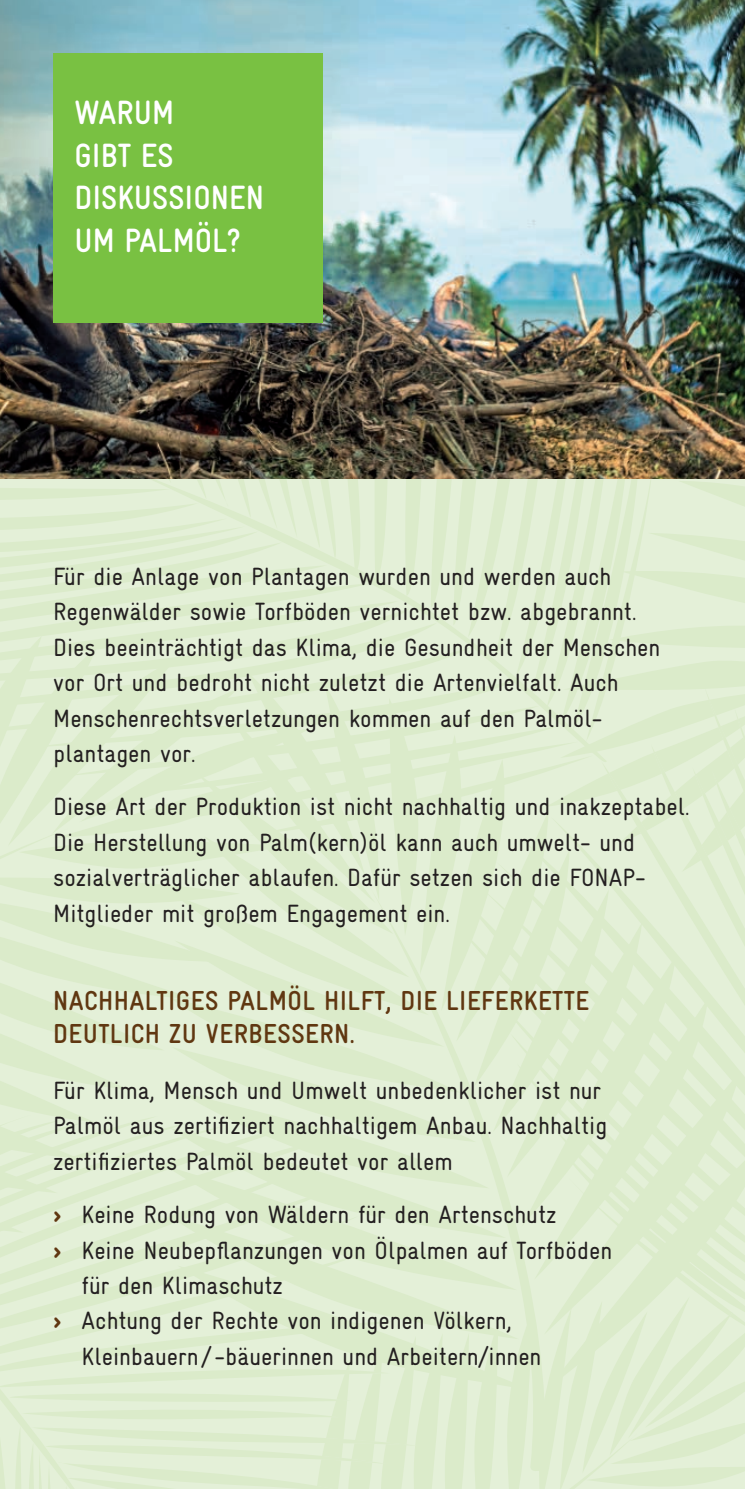
<style>
.page{position:relative;width:745px;height:1489px;background:#fff}
.page>*{position:absolute;margin:0;border:0;box-sizing:border-box;transform-origin:0 0}
.t1{font:700 condensed 33.75px/42.5px "Gravur";color:#fff}
.t2{font:700 condensed 27.5px/32.5px "Gravur";letter-spacing:.015em;color:#603711}
.t3{font:condensed 25px/35.5px "Gravur";color:#231f20}
.s1{font-weight:900;color:#603711}
</style>
<div class="page">
<img style="left:0;top:0;width:744px;height:1488px">
<h1 class="t1" style="left:74px;top:91px;width:191px">WARUM<br>GIBT ES<br>DISKUSSIONEN<br>UM PALMÖL?</h1>
<p class="t3" style="left:53px;top:558px;width:608px">Für die Anlage von Plantagen wurden und werden auch Regenwälder sowie Torfböden vernichtet bzw. abgebrannt.<br>Dies beeinträchtigt das Klima, die Gesundheit der Menschen vor Ort und bedroht nicht zuletzt die Artenvielfalt. Auch Menschenrechtsverletzungen kommen auf den Palmöl&shy;plantagen vor.</p>
<p class="t3" style="left:53px;top:789px;width:637px">Diese Art der Produktion ist nicht nachhaltig und inakzeptabel.<br>Die Herstellung von Palm(kern)öl kann auch umwelt- und sozialverträglicher ablaufen. Dafür setzen sich die FONAP-Mitglieder mit großem Engagement ein.</p>
<p class="t2" style="left:53px;top:984px;width:537px">NACHHALTIGES PALMÖL HILFT, DIE LIEFERKETTE<br>DEUTLICH ZU VERBESSERN.</p>
<p class="t3" style="left:53px;top:1072px;width:555px">Für Klima, Mensch und Umwelt unbedenklicher ist nur<br>Palmöl aus zertifiziert nachhaltigem Anbau. Nachhaltig zertifiziertes Palmöl bedeutet vor allem</p>
<p class="t3" style="left:53px;top:1196px;width:504px"><span class="s1">›</span> Keine Rodung von Wäldern für den Artenschutz</p>
<p class="t3" style="left:53px;top:1232px;width:560px"><span class="s1">›</span> Keine Neubepflanzungen von Ölpalmen auf Torfböden</p>
<p class="t3" style="left:81px;top:1267px;width:203px">für den Klimaschutz</p>
<p class="t3" style="left:53px;top:1302px;width:460px"><span class="s1">›</span> Achtung der Rechte von indigenen Völkern,</p>
<p class="t3" style="left:81px;top:1338px;width:461px">Kleinbauern / -bäuerinnen und Arbeitern/innen</p>
</div>
